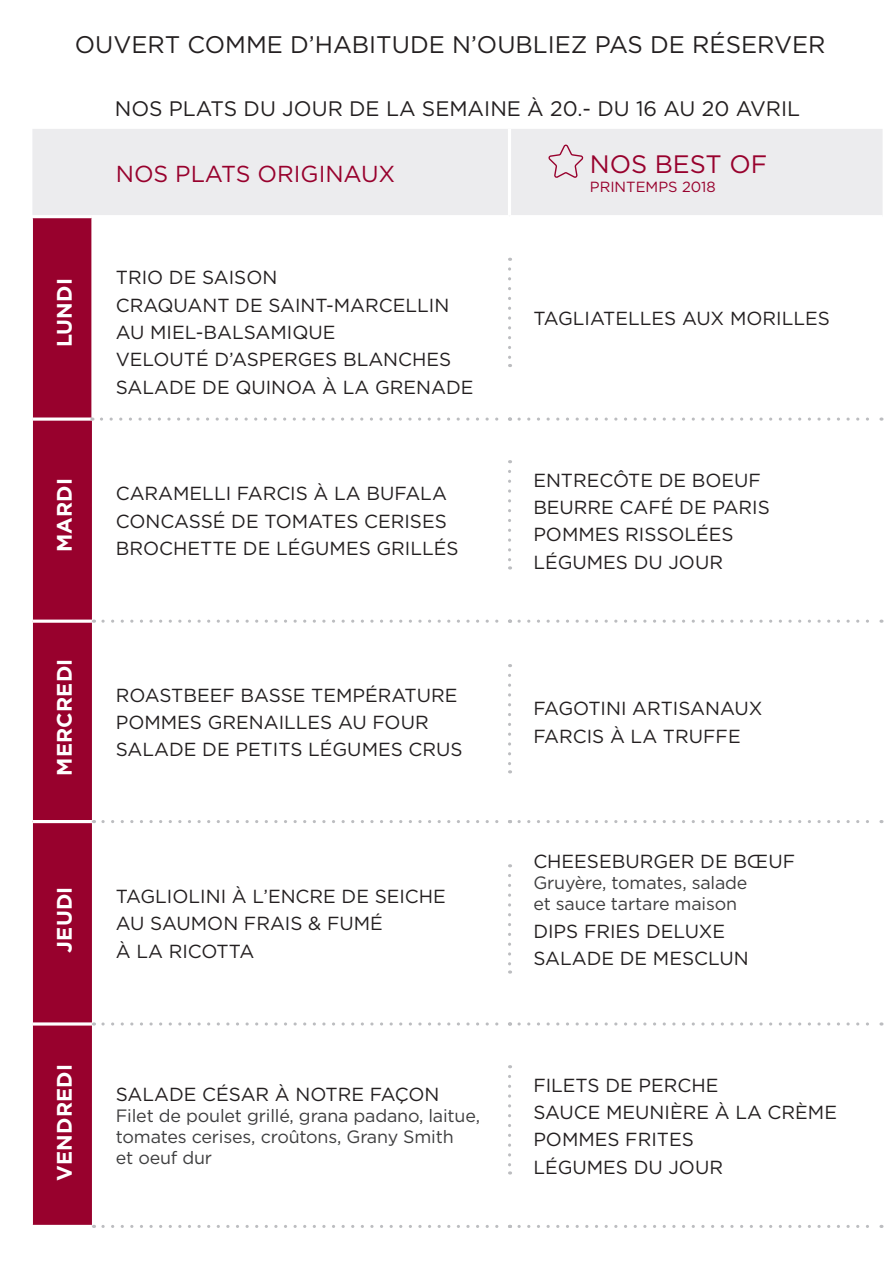
<style>
.page{position:relative;width:893px;height:1263px;background:#fff}
.page>*{position:absolute;margin:0;border:0;box-sizing:border-box;transform-origin:0 0}
.Style_de_paragraphe{font:25.2px "Gotham";color:#98012d}
.t1{font:24px "Gotham";color:#231f20}
.Style_de_paragraphe-2{font:23.1px "Gotham";color:#98012d}
.Style_de_paragraphe-3{font:21px "Gotham";color:#231f20}
.Style_de_paragraphe-4{font:700 21px "Gotham";letter-spacing:.01em;color:#fff}
.Style_de_paragraphe-5{font:18.9px/27.3px "Gotham";color:#231f20}
.Style_de_paragraphe-6{font:17.85px/21px "Gotham";letter-spacing:-.01em;color:#3e3e3f}
.Style_de_paragraphe-7{font:14.7px "Gotham";color:#98012d}
</style>
<div class="page">
<div style="left:32px;top:129px;width:851px;height:86px;background:#ececee"></div>
<div style="left:33px;top:218px;width:59px;height:1007px;background:#98012d"></div>
<hr style="left:91px;top:218px;width:1px;height:199px;background:#fff">
<hr style="left:33px;top:1022px;width:59px;height:3px;background:#fff">
<svg style="left:33px;top:417px;width:59px;height:4px"></svg>
<hr style="left:33px;top:620px;width:59px;height:3px;background:#fff">
<hr style="left:33px;top:820px;width:59px;height:3px;background:#fff">
<hr style="left:508px;top:129px;width:3px;height:86px;background:#fff">
<svg style="left:101px;top:417px;width:409px;height:4px"></svg>
<svg style="left:519px;top:417px;width:363px;height:4px"></svg>
<svg style="left:103px;top:620px;width:407px;height:3px"></svg>
<svg style="left:519px;top:620px;width:363px;height:3px"></svg>
<svg style="left:103px;top:820px;width:407px;height:3px"></svg>
<svg style="left:519px;top:820px;width:363px;height:3px"></svg>
<svg style="left:103px;top:1022px;width:407px;height:3px"></svg>
<svg style="left:519px;top:1022px;width:363px;height:3px"></svg>
<svg style="left:103px;top:1225px;width:407px;height:3px"></svg>
<svg style="left:519px;top:1225px;width:363px;height:3px"></svg>
<svg style="left:508px;top:269px;width:3px;height:98px"></svg>
<svg style="left:508px;top:471px;width:3px;height:98px"></svg>
<svg style="left:508px;top:675px;width:3px;height:98px"></svg>
<svg style="left:508px;top:875px;width:3px;height:98px"></svg>
<svg style="left:508px;top:1076px;width:3px;height:98px"></svg>
<svg style="left:548px;top:145px;width:35px;height:33px"></svg>
<p class="t1" style="left:75px;top:29px;width:752px">OUVERT COMME D’HABITUDE N’OUBLIEZ PAS DE RÉSERVER</p>
<p class="Style_de_paragraphe-3" style="left:115px;top:96px;width:687px">NOS PLATS DU JOUR DE LA SEMAINE À 20.- DU 16 AU 20 AVRIL</p>
<p class="Style_de_paragraphe-4" style="left:52px;top:347px;width:71px;rotate:-90deg">LUNDI</p>
<p class="Style_de_paragraphe-4" style="left:52px;top:552px;width:76px;rotate:-90deg">MARDI</p>
<p class="Style_de_paragraphe-4" style="left:52px;top:776px;width:119px;rotate:-90deg">MERCREDI</p>
<p class="Style_de_paragraphe-2" style="left:116px;top:159px;width:281px">NOS PLATS ORIGINAUX</p>
<p class="Style_de_paragraphe-5" style="left:116px;top:264px;width:163px">TRIO DE SAISON</p>
<p class="Style_de_paragraphe-5" style="left:116px;top:291px;width:335px">CRAQUANT DE SAINT-MARCELLIN</p>
<p class="Style_de_paragraphe-5" style="left:116px;top:318px;width:221px">AU MIEL-BALSAMIQUE</p>
<p class="Style_de_paragraphe-5" style="left:116px;top:346px;width:337px">VELOUTÉ D’ASPERGES BLANCHES</p>
<p class="Style_de_paragraphe-5" style="left:116px;top:373px;width:359px">SALADE DE QUINOA À LA GRENADE</p>
<p class="Style_de_paragraphe-5" style="left:116px;top:480px;width:333px">CARAMELLI FARCIS À LA BUFALA</p>
<p class="Style_de_paragraphe-5" style="left:116px;top:507px;width:344px">CONCASSÉ DE TOMATES CERISES<br>BROCHETTE DE LÉGUMES GRILLÉS</p>
<p class="Style_de_paragraphe-5" style="left:116px;top:681px;width:343px">ROASTBEEF BASSE TEMPÉRATURE</p>
<p class="Style_de_paragraphe-5" style="left:116px;top:708px;width:314px">POMMES GRENAILLES AU FOUR</p>
<p class="Style_de_paragraphe-5" style="left:116px;top:735px;width:348px">SALADE DE PETITS LÉGUMES CRUS</p>
<p class="Style_de_paragraphe-4" style="left:52px;top:952px;width:68px;rotate:-90deg">JEUDI</p>
<p class="Style_de_paragraphe-4" style="left:52px;top:1181px;width:119px;rotate:-90deg">VENDREDI</p>
<p class="Style_de_paragraphe-5" style="left:116px;top:882px;width:332px">TAGLIOLINI À L’ENCRE DE SEICHE</p>
<p class="Style_de_paragraphe-5" style="left:116px;top:909px;width:269px">AU SAUMON FRAIS &amp; FUMÉ</p>
<p class="Style_de_paragraphe-5" style="left:116px;top:937px;width:140px">À LA RICOTTA</p>
<p class="Style_de_paragraphe-5" style="left:116px;top:1080px;width:325px">SALADE CÉSAR À NOTRE FAÇON</p>
<p class="Style_de_paragraphe-6" style="left:116px;top:1105px;width:366px">Filet de poulet grillé, grana padano, laitue, tomates cerises, croûtons, Grany Smith</p>
<p class="Style_de_paragraphe-6" style="left:116px;top:1147px;width:98px">et oeuf dur</p>
<p class="Style_de_paragraphe" style="left:590px;top:148px;width:179px">NOS BEST OF</p>
<p class="Style_de_paragraphe-7" style="left:590px;top:177px;width:127px">PRINTEMPS 2018</p>
<p class="Style_de_paragraphe-5" style="left:533px;top:305px;width:298px">TAGLIATELLES AUX MORILLES</p>
<p class="Style_de_paragraphe-5" style="left:533px;top:466px;width:229px">ENTRECÔTE DE BOEUF</p>
<p class="Style_de_paragraphe-5" style="left:533px;top:493px;width:238px">BEURRE CAFÉ DE PARIS</p>
<p class="Style_de_paragraphe-5" style="left:533px;top:521px;width:202px">POMMES RISSOLÉES</p>
<p class="Style_de_paragraphe-5" style="left:533px;top:548px;width:191px">LÉGUMES DU JOUR</p>
<p class="Style_de_paragraphe-5" style="left:533px;top:694px;width:231px">FAGOTINI ARTISANAUX</p>
<p class="Style_de_paragraphe-5" style="left:533px;top:722px;width:209px">FARCIS À LA TRUFFE</p>
<p class="Style_de_paragraphe-5" style="left:533px;top:848px;width:263px">CHEESEBURGER DE BŒUF</p>
<p class="Style_de_paragraphe-6" style="left:533px;top:872px;width:216px">Gruyère, tomates, salade</p>
<p class="Style_de_paragraphe-6" style="left:533px;top:893px;width:205px">et sauce tartare maison</p>
<p class="Style_de_paragraphe-5" style="left:533px;top:917px;width:193px">DIPS FRIES DELUXE</p>
<p class="Style_de_paragraphe-5" style="left:533px;top:944px;width:217px">SALADE DE MESCLUN</p>
<p class="Style_de_paragraphe-5" style="left:533px;top:1071px;width:187px">FILETS DE PERCHE</p>
<p class="Style_de_paragraphe-5" style="left:533px;top:1098px;width:305px">SAUCE MEUNIÈRE À LA CRÈME</p>
<p class="Style_de_paragraphe-5" style="left:533px;top:1126px;width:162px">POMMES FRITES</p>
<p class="Style_de_paragraphe-5" style="left:533px;top:1153px;width:191px">LÉGUMES DU JOUR</p>
</div>
